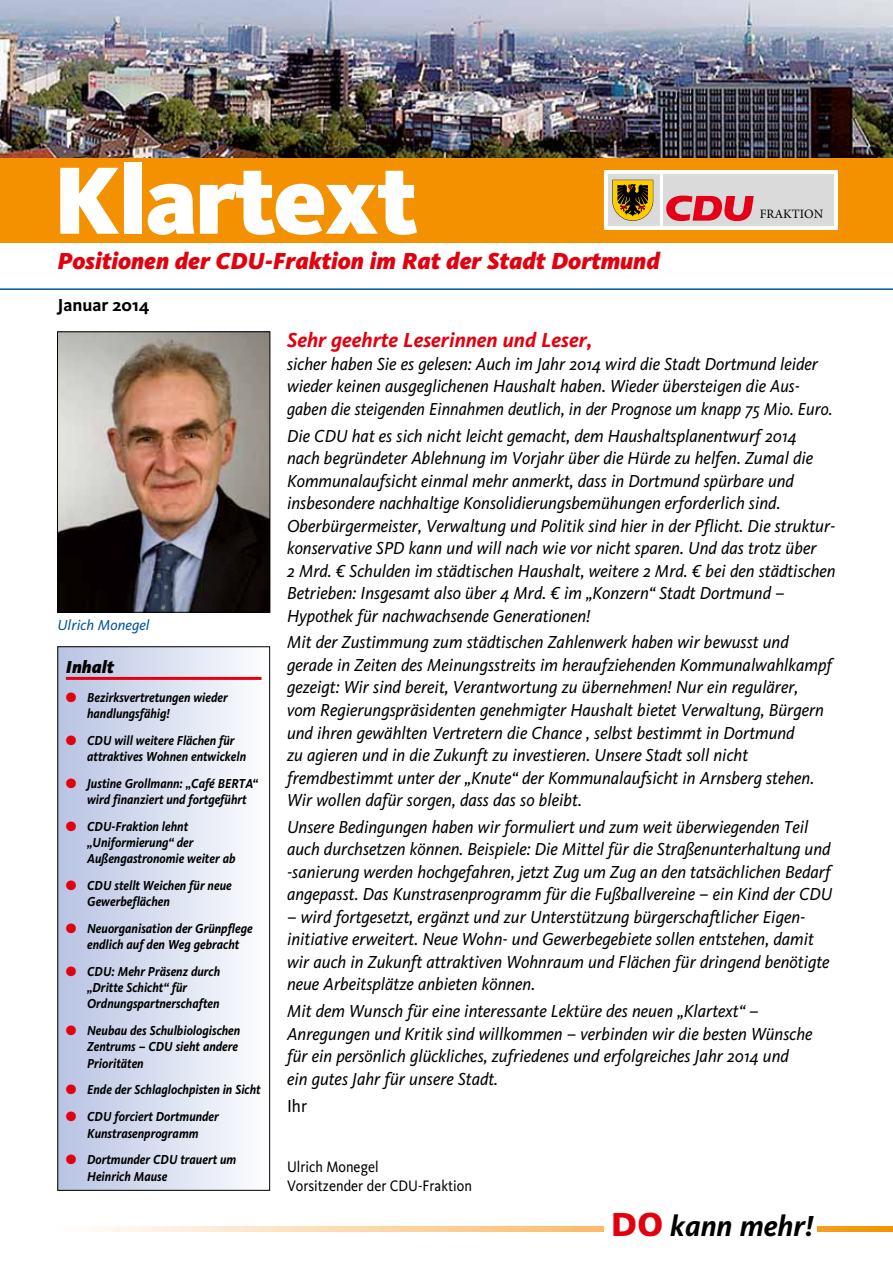
<style>
.page{position:relative;width:893px;height:1263px;background:#fff}
.page>*{position:absolute;margin:0;border:0;box-sizing:border-box;transform-origin:0 0}
.t1{font:900 99px "Kievit";letter-spacing:-.025em;color:#fff}
.t2{font:italic 700 30px "Kievit";color:#000}
.t3{font:italic 900 24px "Kievit";color:#e3000f}
.t4{font:italic 700 21px "Kievit";color:#e3000f}
.t5{font:italic 18px/22.5px "Kievit";color:#000;scale:.95 1}
.t6{font:700 18px "Kievit";color:#000}
.t7{font:italic 900 18px "Kievit";color:#000}
.t8{font:18px "Kievit";color:#000;scale:.95 1}
.t9{font:15.75px/18.9px "Kievit";color:#000;scale:.9 1}
.t10{font:italic 15px "Kievit";color:#00559d}
.t11{font:italic 700 13.5px/16.2px "Kievit";color:#000;scale:.9 1}
.t12{font:12.75px "Minion Pro";color:#000}
.s1{color:#e3000f}
.s2{font-family:"Frutiger";font-weight:900;font-style:normal;font-size:33px;color:#e3000f}
</style>
<div class="page">
<div style="left:0;top:157px;width:893px;height:85px;background:#f39100"></div>
<svg style="left:95px;top:1227px;width:798px;height:4px;background:#fbd29b"></svg>
<div style="left:604px;top:1210px;width:212px;height:41px;background:#fff"></div>
<img style="left:0;top:0;width:893px;height:157px">
<img style="left:59px;top:334px;width:209px;height:276px">
<div style="left:57px;top:332px;width:213px;height:280px;border:1px solid #000"></div>
<div style="left:58px;top:647px;width:212px;height:543px;background:linear-gradient(to right,#b8c3e3,#fefeff)"></div>
<div style="left:57px;top:646px;width:213px;height:545px;border:1px solid #000"></div>
<hr style="left:0;top:288px;width:893px;height:2px;background:#00559d">
<hr style="left:66px;top:677px;width:195px;height:3px;background:#e3000f">
<div style="left:604px;top:170px;width:234px;height:60px;background:#fff"></div>
<div style="left:663px;top:174px;width:170px;height:51px;background:#dadada"></div>
<div style="left:608px;top:174px;width:51px;height:51px;background:#dadada"></div>
<svg style="left:666px;top:196px;width:88px;height:25px"></svg>
<svg style="left:612px;top:180px;width:41px;height:41px;background:#977a19"></svg>
<h1 class="t1" style="left:53px;top:140px;width:366px">Klartext</h1>
<h3 class="t3" style="left:57px;top:246px;width:604px">Positionen der CDU-Fraktion im Rat der Stadt Dortmund</h3>
<p class="t6" style="left:57px;top:295px;width:94px">Januar 2014</p>
<p class="t12" style="left:760px;top:205px;width:65px">FRAKTION</p>
<p class="t10" style="left:57px;top:616px;width:94px">Ulrich Monegel</p>
<p class="t7" style="left:66px;top:656px;width:49px">Inhalt</p>
<p class="t11" style="left:87px;top:689px;width:158px;text-indent:-21px"><span class="s1">●</span> Bezirksvertretungen wieder handlungsfähig!</p>
<p class="t11" style="left:87px;top:732px;width:178px;text-indent:-21px"><span class="s1">●</span> CDU will weitere Flächen für attraktives Wohnen entwickeln</p>
<p class="t11" style="left:87px;top:775px;width:191px;text-indent:-21px"><span class="s1">●</span> Justine Grollmann: „Café Ber ta“ wird finanziert und fortgeführt</p>
<p class="t11" style="left:87px;top:818px;width:166px;text-indent:-21px"><span class="s1">●</span> CDU-Fraktion lehnt „Uniformierung“ der<br>Außengastronomie weiter ab</p>
<p class="t11" style="left:87px;top:877px;width:162px;text-indent:-21px"><span class="s1">●</span> CDU stellt Weichen für neue<br>Gewerbeflächen</p>
<p class="t11" style="left:66px;top:920px;width:209px;text-align:center"><span class="s1">●</span> Neuorganisation der Grünpflege endlich auf den Weg gebracht</p>
<p class="t11" style="left:87px;top:963px;width:149px;text-indent:-21px"><span class="s1">●</span> CDU: Mehr Präsenz durch „Dritte Schicht“ für<br>Ordnungspartnerschaften</p>
<p class="t11" style="left:87px;top:1022px;width:172px;text-indent:-21px"><span class="s1">●</span> Neubau des Schulbiologischen<br>Zentrums – CDU sieht andere<br>Prioritäten</p>
<p class="t11" style="left:66px;top:1082px;width:218px"><span class="s1">●</span> Ende der Schlaglochpisten in Sicht</p>
<p class="t11" style="left:66px;top:1108px;width:171px;text-align:center"><span class="s1">●</span> CDU forciert Dortmunder<br>Kunstrasenprogramm</p>
<p class="t11" style="left:87px;top:1152px;width:167px;text-indent:-21px"><span class="s1">●</span> Dortmunder CDU trauert um<br>Heinrich Mause</p>
<p class="t4" style="left:287px;top:328px;width:307px">Sehr geehrte Leserinnen und Leser,</p>
<p class="t5" style="left:287px;top:353px;width:576px">sicher haben Sie es gelesen: Auch im Jahr 2014 wird die Stadt Dortmund leider wieder keinen ausgeglichenen Haushalt haben. Wieder übersteigen die Aus&shy;gaben die steigenden Einnahmen deutlich, in der Prognose um knapp 75 Mio. Euro.</p>
<p class="t5" style="left:287px;top:424px;width:579px">Die CDU hat es sich nicht leicht gemacht, dem Haushaltsplanentwurf 2014<br>nach begründeter Ablehnung im Vorjahr über die Hürde zu helfen. Zumal die Kommunalaufsicht einmal mehr anmerkt, dass in Dortmund spürbare und insbesondere nachhaltige Konsolidierungsbemühungen erforderlich sind.<br>Oberbürgermeister, Verwaltung und Politik sind hier in der Pflicht. Die struktur&shy;konservative SPD kann und will nach wie vor nicht sparen. Und das trotz über<br>2 Mrd. € Schulden im städtischen Haushalt, weitere 2 Mrd. € bei den städtischen Betrieben: Insgesamt also über 4 Mrd. € im „Konzern“ Stadt Dortmund – Hypothek für nachwachsende Generationen!</p>
<p class="t5" style="left:287px;top:631px;width:575px">Mit der Zustimmung zum städtischen Zahlenwerk haben wir bewusst und gerade in Zeiten des Meinungsstreits im heraufziehenden Kommunalwahlkampf gezeigt: Wir sind bereit, Verantwortung zu übernehmen! Nur ein regulärer, vom Regierungspräsidenten genehmigter Haushalt bietet Verwaltung, Bürgern und ihren gewählten Vertretern die Chance , selbst bestimmt in Dortmund<br>zu agieren und in die Zukunft zu investieren. Unsere Stadt soll nicht fremdbestimmt unter der „Knute“ der Kommunalaufsicht in Arnsberg stehen.<br>Wir wollen dafür sorgen, dass das so bleibt.</p>
<p class="t5" style="left:287px;top:815px;width:576px">Unsere Bedingungen haben wir formuliert und zum weit überwiegenden Teil auch durchsetzen können. Beispiele: Die Mittel für die Straßenunterhaltung und -sanierung werden hochgefahren, jetzt Zug um Zug an den tatsächlichen Bedarf angepasst. Das Kunstrasenprogramm für die Fußballvereine – ein Kind der CDU</p>
<p class="t5" style="left:287px;top:905px;width:573px">– wird fortgesetzt, ergänzt und zur Unterstützung bürgerschaftlicher Eigen&shy;initiative erweitert. Neue Wohn- und Gewerbegebiete sollen entstehen, damit wir auch in Zukunft attraktiven Wohnraum und Flächen für dringend benötigte neue Arbeitsplätze anbieten können.</p>
<p class="t5" style="left:287px;top:1000px;width:555px">Mit dem Wunsch für eine interessante Lektüre des neuen „Klartext“ – Anregungen und Kritik sind willkommen – verbinden wir die besten Wünsche für ein persönlich glückliches, zufriedenes und erfolgreiches Jahr 2014 und ein gutes Jahr für unsere Stadt.</p>
<p class="t8" style="left:287px;top:1096px;width:23px">Ihr</p>
<p class="t9" style="left:287px;top:1157px;width:207px">Ulrich Monegel<br>Vorsitzender der CDU-Fraktion</p>
<h2 class="t2" style="left:612px;top:1207px;width:203px"><span class="s2">DO</span> kann mehr!</h2>
</div>
